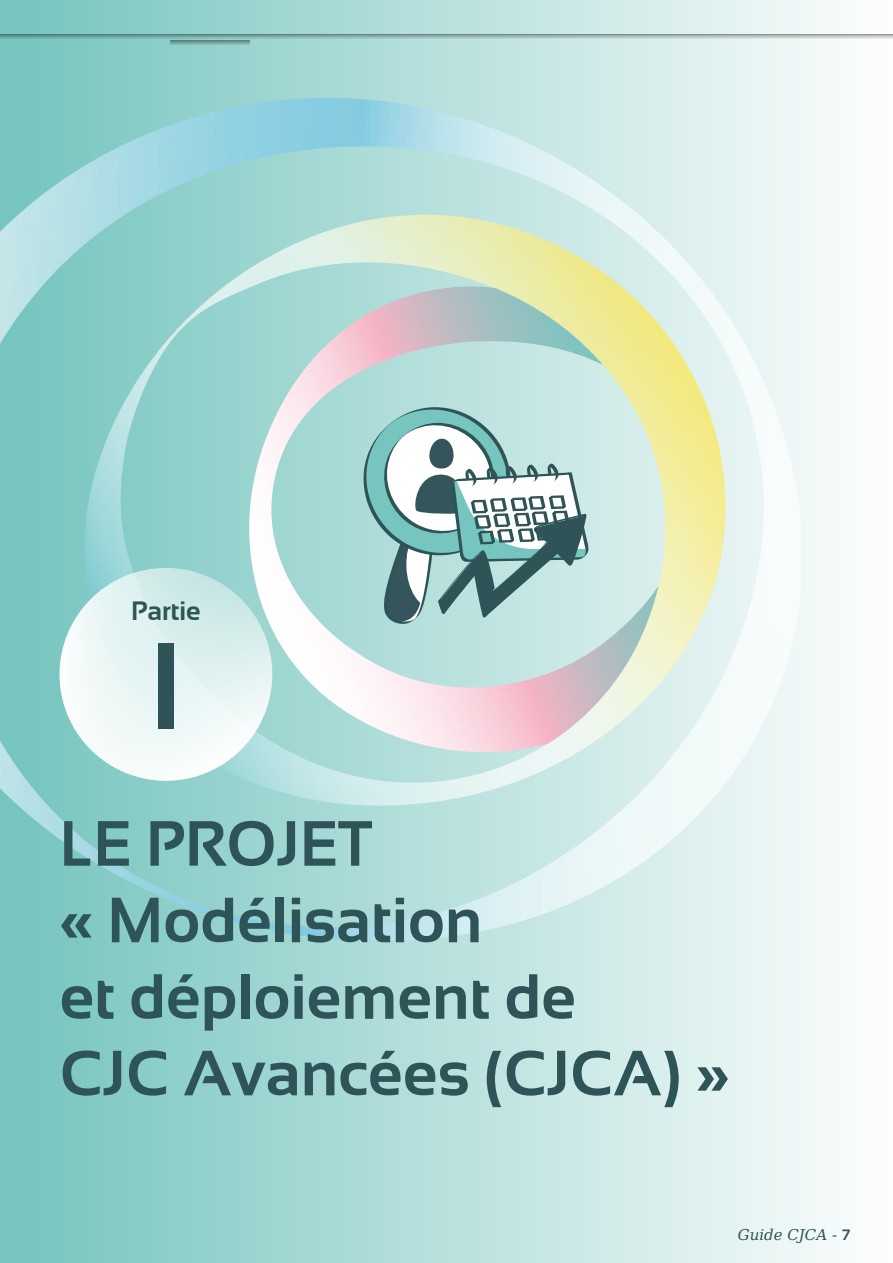
<style>
.page{position:relative;width:893px;height:1263px;background:#fff}
.page>*{position:absolute;margin:0;border:0;box-sizing:border-box;transform-origin:0 0}
.t1{font:700 122.25px "Sansation";color:#2e5457}
.t2{font:700 63.75px/76.5px "Sansation";color:#2e5457}
.t3{font:700 26.55px "Sansation";color:#2e5457}
.t4{font:italic 15px "DejaVu Serif";color:#2e5457}
.s1{font-family:"Sansation";font-weight:700;font-style:normal}
</style>
<div class="page">
<div style="left:0;top:0;width:893px;height:1263px;background:linear-gradient(to right,#74c4be,#fdfefe)"></div>
<img style="left:0;top:98px;width:801px;height:843px">
<img style="left:85px;top:215px;width:640px;height:592px">
<img style="left:249px;top:306px;width:409px;height:446px">
<svg style="left:0;top:34px;width:893px;height:4px;background:#8aa9a7"></svg>
<svg style="left:171px;top:40px;width:79px;height:5px"></svg>
<svg style="left:356px;top:399px;width:234px;height:231px"></svg>
<svg style="left:44px;top:553px;width:243px;height:243px"></svg>
<p class="t3" style="left:131px;top:596px;width:71px">Partie</p>
<h1 class="t1" style="left:149px;top:618px;width:35px">I</h1>
<p class="t2" style="left:60px;top:805px;width:671px">LE PROJET<br>« Modélisation<br>et déploiement de<br>CJC Avancées (CJCA) »</p>
<p class="t4" style="left:738px;top:1223px;width:114px">Guide CJCA - <span class="s1">7</span></p>
</div>
